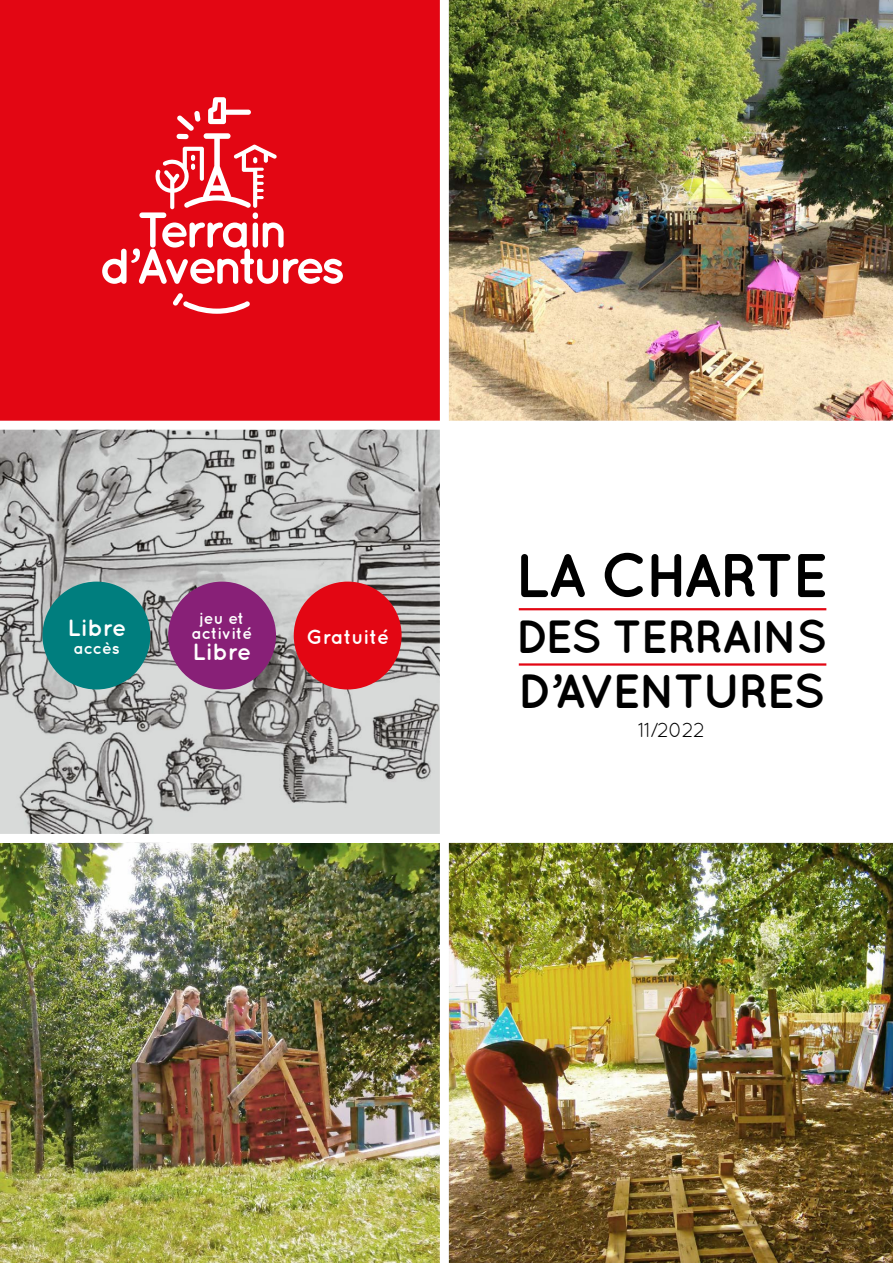
<style>
.page{position:relative;width:893px;height:1263px;background:#fff}
.page>*{position:absolute;margin:0;border:0;box-sizing:border-box;transform-origin:0 0}
.t1{font:700 61.5px "Quicksand";letter-spacing:-.04em;color:#000}
.t2{font:700 48px "Quicksand";letter-spacing:-.045em;color:#000}
.t3{font:700 46.5px "Quicksand";letter-spacing:-.04em;color:#000}
.t4{font:700 23.55px "Quicksand";color:#fff}
.t5{font:20.4px "Quicksand";letter-spacing:-.04em;color:#000}
.t6{font:700 19.95px "Quicksand";color:#fff}
.t7{font:700 16.2px/14.9px "Quicksand";color:#fff;text-align:center}
</style>
<div class="page">
<img style="left:449px;top:0;width:444px;height:421px">
<img style="left:0;top:843px;width:440px;height:420px">
<div style="left:0;top:0;width:446px;height:421px;background:#e30613"></div>
<hr style="left:519px;top:608px;width:307px;height:2px;background:#e30613">
<hr style="left:519px;top:663px;width:307px;height:3px;background:#e30613">
<svg style="left:102px;top:97px;width:241px;height:187px"></svg>
<svg style="left:173px;top:293px;width:77px;height:21px"></svg>
<img style="left:449px;top:843px;width:444px;height:420px">
<svg style="left:0;top:430px;width:440px;height:404px;background:#b1b1b0"></svg>
<div style="left:42px;top:582px;width:108px;height:107px;background:#007e7e;border-radius:50%"></div>
<div style="left:168px;top:582px;width:108px;height:107px;background:#882077;border-radius:50%"></div>
<div style="left:294px;top:582px;width:108px;height:107px;background:#e30613;border-radius:50%"></div>
<div style="left:440px;top:0;width:9px;height:1263px;background:#fff"></div>
<h3 class="t4" style="left:67px;top:614px;width:60px">Libre</h3>
<p class="t7" style="left:74px;top:640px;width:47px">accès</p>
<p class="t7" style="left:192px;top:610px;width:62px">jeu et activité</p>
<h3 class="t4" style="left:192px;top:637px;width:60px">Libre</h3>
<p class="t6" style="left:306px;top:625px;width:84px">Gratuité</p>
<h1 class="t1" style="left:515px;top:539px;width:315px">LA CHARTE</h1>
<h3 class="t3" style="left:516px;top:608px;width:313px">DES TERRAINS</h3>
<h2 class="t2" style="left:518px;top:662px;width:309px">D’AVENTURES</h2>
<p class="t5" style="left:638px;top:718px;width:69px">11/2022</p>
</div>
